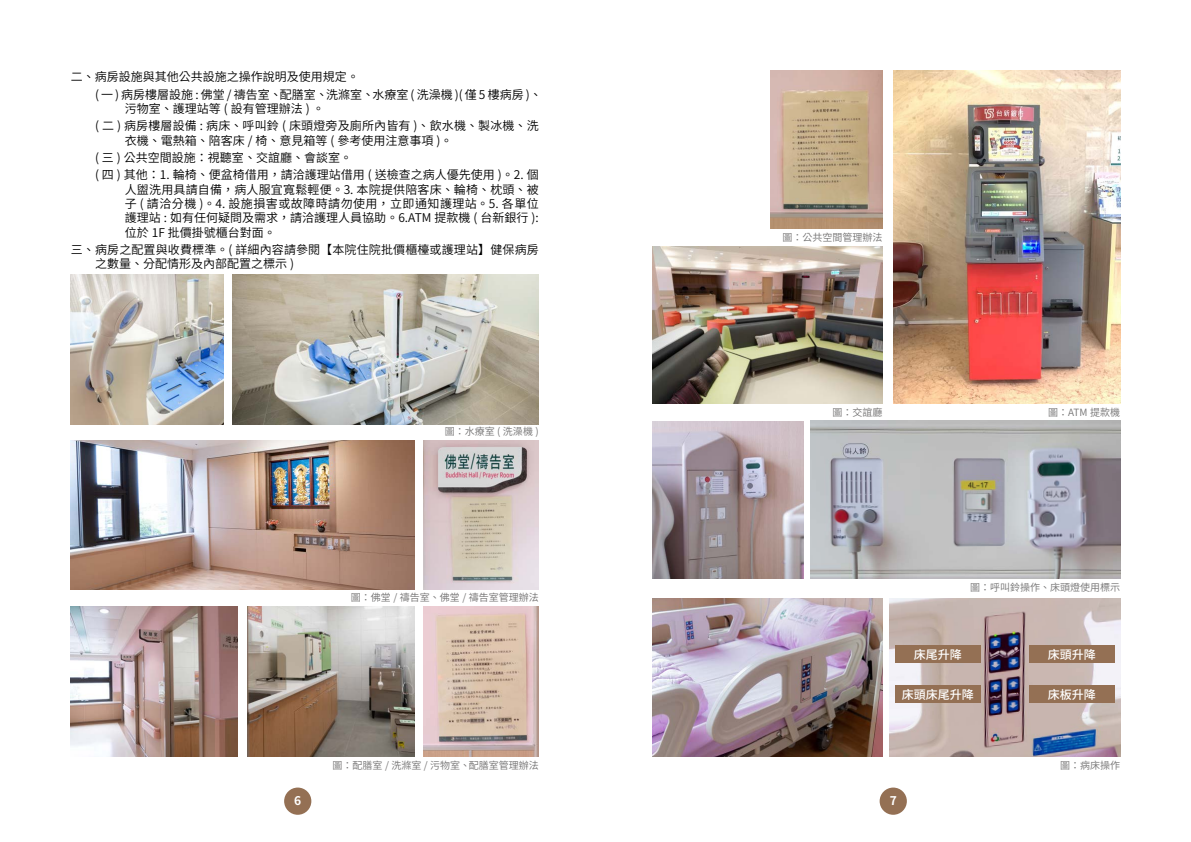
<style>
.page{position:relative;width:1191px;height:842px;background:#fff}
.page>*{position:absolute;margin:0;border:0;box-sizing:border-box;transform-origin:0 0}
.t1{font:600 12px/17.2px "Noto Sans CJ Ktc";color:#000}
.t2{font:500 12px "Noto Sans CJ Ktc";color:#fff}
.t3{font:700 12px "Noto Sans CJ Ktc";color:#fff}
.t4{font:600 10px "Noto Sans CJ Ktc";color:#727171}
</style>
<div class="page">
<div style="left:284px;top:787px;width:27px;height:28px;background:#947054;border-radius:50%"></div>
<div style="left:879px;top:787px;width:28px;height:28px;background:#947054;border-radius:50%"></div>
<img style="left:771px;top:71px;width:111px;height:158px">
<img style="left:652px;top:246px;width:230px;height:158px">
<img style="left:893px;top:71px;width:227px;height:333px">
<img style="left:652px;top:599px;width:230px;height:157px">
<img style="left:810px;top:421px;width:310px;height:158px">
<img style="left:889px;top:598px;width:231px;height:158px">
<img style="left:652px;top:421px;width:151px;height:158px">
<div style="left:1029px;top:645px;width:85px;height:18px;background:#947054"></div>
<div style="left:895px;top:645px;width:85px;height:18px;background:#947054"></div>
<div style="left:1029px;top:685px;width:85px;height:18px;background:#947054"></div>
<div style="left:895px;top:685px;width:85px;height:18px;background:#947054"></div>
<img style="left:248px;top:607px;width:166px;height:149px">
<img style="left:71px;top:607px;width:166px;height:149px">
<img style="left:71px;top:440px;width:343px;height:150px">
<img style="left:423px;top:440px;width:116px;height:150px">
<img style="left:423px;top:607px;width:116px;height:149px">
<img style="left:233px;top:275px;width:306px;height:149px">
<img style="left:71px;top:275px;width:152px;height:149px">
<p class="t1" style="left:95px;top:69px;width:448px;text-indent:-24px">二、病房設施與其他公共設施之操作說明及使用規定。<br>( 一 ) 病房樓層設施 : 佛堂 / 禱告室、配膳室、洗滌室、水療室 ( 洗澡機 )( 僅 5 樓病房 )、</p>
<p class="t1" style="left:95px;top:100px;width:445px;text-indent:30px">污物室、護理站等 ( 設有管理辦法 ) 。<br>( 二 ) 病房樓層設備 : 病床、呼叫鈴 ( 床頭燈旁及廁所內皆有 )、飲水機、製冰機、洗</p>
<p class="t1" style="left:95px;top:132px;width:445px;text-indent:30px">衣機、電熱箱、陪客床 / 椅、意見箱等 ( 參考使用注意事項 )。<br>( 三 ) 公共空間設施：視聽室、交誼廳、會談室。<br>( 四 ) 其他：1. 輪椅、便盆椅借用，請洽護理站借用 ( 送檢查之病人優先使用 )。2. 個</p>
<p class="t1" style="left:125px;top:182px;width:415px;line-height:14.4px;text-align:justify">人盥洗用具請自備，病人服宜寬鬆輕便。3. 本院提供陪客床、輪椅、枕頭、被子 ( 請洽分機 )。4. 設施損害或故障時請勿使用，立即通知護理站。5. 各單位護理站 : 如有任何疑問及需求，請洽護理人員協助。6.ATM 提款機 ( 台新銀行 ):位於 1F 批價掛號櫃台對面。</p>
<p class="t1" style="left:95px;top:243px;width:445px;line-height:14.4px;text-indent:-24px">三、病房之配置與收費標準。( 詳細內容請參閱【本院住院批價櫃檯或護理站】健保病房之數量、分配情形及內部配置之標示 )</p>
<p class="t4" style="left:445px;top:426px;width:95px">圖：水療室 ( 洗澡機 )</p>
<p class="t4" style="left:351px;top:591px;width:189px">圖：佛堂 / 禱告室、佛堂 / 禱告室管理辦法</p>
<p class="t4" style="left:332px;top:759px;width:208px">圖：配膳室 / 洗滌室 / 污物室、配膳室管理辦法</p>
<p class="t4" style="left:782px;top:232px;width:101px">圖：公共空間管理辦法</p>
<p class="t4" style="left:832px;top:407px;width:51px">圖：交誼廳</p>
<p class="t4" style="left:1048px;top:407px;width:73px">圖：ATM 提款機</p>
<p class="t4" style="left:970px;top:582px;width:151px">圖：呼叫鈴操作、床頭燈使用標示</p>
<p class="t2" style="left:914px;top:648px;width:49px">床尾升降</p>
<p class="t2" style="left:1047px;top:648px;width:49px">床頭升降</p>
<p class="t2" style="left:902px;top:687px;width:73px">床頭床尾升降</p>
<p class="t2" style="left:1047px;top:687px;width:49px">床板升降</p>
<p class="t4" style="left:1060px;top:759px;width:61px">圖：病床操作</p>
<p class="t3" style="left:294px;top:794px;width:9px">6</p>
<p class="t3" style="left:889px;top:794px;width:9px">7</p>
</div>
